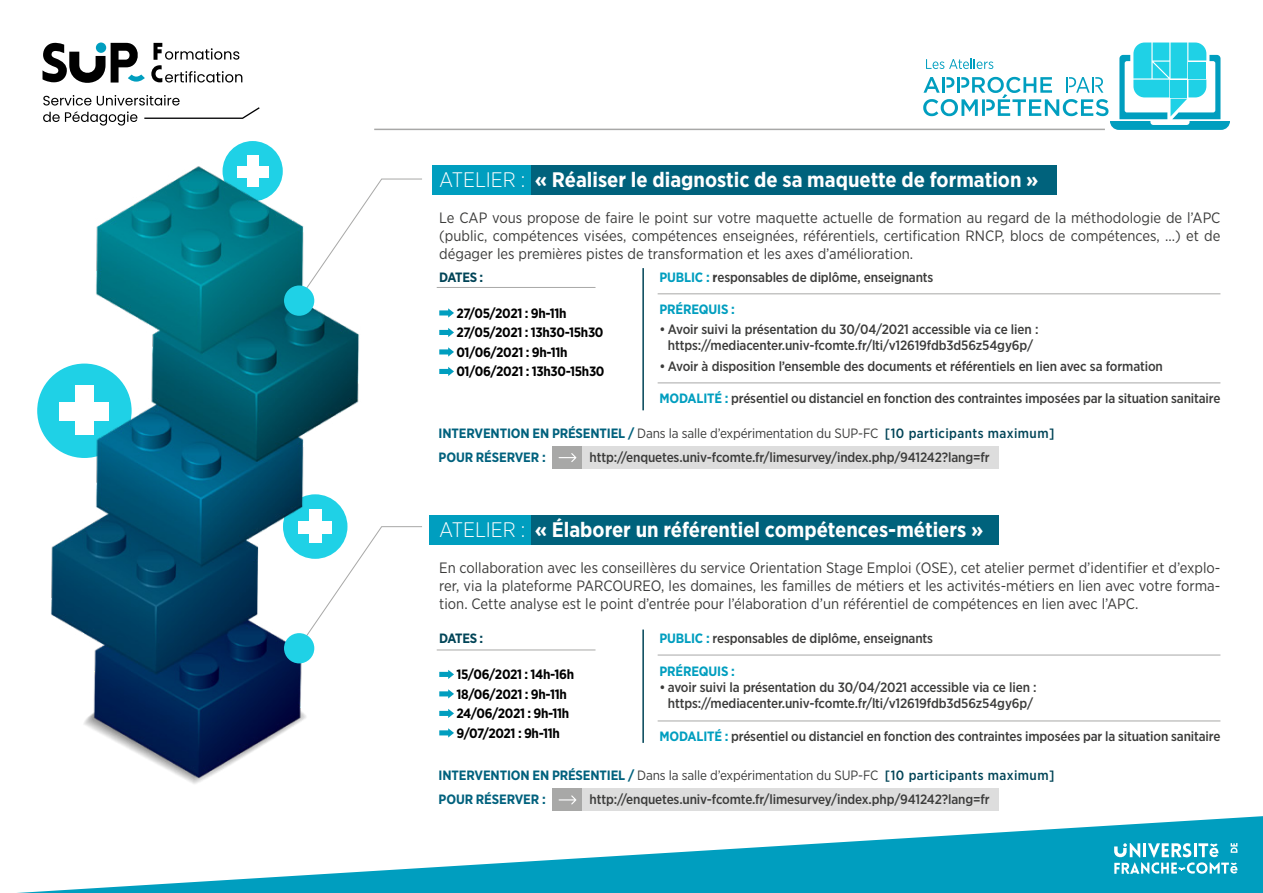
<style>
.page{position:relative;width:1263px;height:893px;background:#fff}
.page>*{position:absolute;margin:0;border:0;box-sizing:border-box;transform-origin:0 0}
.t1{font:700 21px "Gotham Narrow";color:#fff}
.t2{font:15px/18px "Gotham Narrow";color:#3c3c3b;text-align:justify}
.t3{font:500 13.5px/16.2px "Gotham Narrow";letter-spacing:-.01em;color:#3c3c3b;text-align:center}
.t4{font:700 13.5px/24px "Gotham Narrow";letter-spacing:-.01em;color:#00617d}
.t5{font:700 13.5px/19.5px "Gotham Narrow";letter-spacing:-.025em;color:#000}
.t6{font:700 13.5px "Gotham Narrow";letter-spacing:-.01em;color:#009ebf}
.t7{font:700 13.5px "Gotham Narrow";letter-spacing:-.045em;color:#004457}
.s1{font-weight:300}
.s2{font-weight:700;color:#009ebf}
.s3{font-weight:700}
.s4{font-weight:400;color:#3c3c3b}
.s5{font-weight:500;color:#004457}
</style>
<div class="page">
<div style="left:531px;top:165px;width:525px;height:30px;background:#00627c"></div>
<div style="left:531px;top:516px;width:467px;height:29px;background:#00627c"></div>
<div style="left:432px;top:165px;width:99px;height:30px;background:#009ebf"></div>
<div style="left:429px;top:516px;width:102px;height:29px;background:#009ebf"></div>
<div style="left:223px;top:141px;width:60px;height:60px;background:#1fd1e6;border-radius:50%"></div>
<img style="left:39px;top:154px;width:320px;height:630px">
<svg style="left:43px;top:43px;width:102px;height:40px"></svg>
<div style="left:96px;top:43px;width:10px;height:10px;background:#009ebf;border-radius:50%"></div>
<svg style="left:151px;top:43px;width:91px;height:40px"></svg>
<svg style="left:43px;top:95px;width:217px;height:31px"></svg>
<div style="left:583px;top:789px;width:416px;height:22px;background:#ddd"></div>
<svg style="left:552px;top:789px;width:31px;height:22px"></svg>
<svg style="left:17px;top:816px;width:1246px;height:77px"></svg>
<svg style="left:1114px;top:843px;width:123px;height:31px"></svg>
<hr style="left:437px;top:287px;width:158px;height:1px;background:#a8a8a7">
<hr style="left:658px;top:294px;width:562px;height:1px;background:#a8a8a7">
<hr style="left:658px;top:655px;width:562px;height:1px;background:#a8a8a7">
<hr style="left:658px;top:721px;width:562px;height:1px;background:#a8a8a7">
<hr style="left:658px;top:383px;width:562px;height:1px;background:#a8a8a7">
<hr style="left:374px;top:129px;width:731px;height:1px;background:#a8a8a7">
<svg style="left:923px;top:43px;width:307px;height:87px"></svg>
<div style="left:583px;top:447px;width:416px;height:22px;background:#ddd"></div>
<svg style="left:552px;top:447px;width:31px;height:22px"></svg>
<svg style="left:299px;top:178px;width:123px;height:121px"></svg>
<svg style="left:299px;top:526px;width:123px;height:121px"></svg>
<div style="left:284px;top:285px;width:30px;height:31px;background:#1fd1e6;border-radius:50%"></div>
<div style="left:284px;top:633px;width:30px;height:30px;background:#1fd1e6;border-radius:50%"></div>
<svg style="left:439px;top:308px;width:15px;height:10px"></svg>
<svg style="left:439px;top:328px;width:15px;height:9px"></svg>
<svg style="left:439px;top:347px;width:15px;height:10px"></svg>
<svg style="left:439px;top:367px;width:15px;height:9px"></svg>
<svg style="left:439px;top:670px;width:15px;height:9px"></svg>
<svg style="left:439px;top:689px;width:15px;height:9px"></svg>
<svg style="left:439px;top:709px;width:15px;height:9px"></svg>
<svg style="left:439px;top:728px;width:15px;height:9px"></svg>
<hr style="left:642px;top:268px;width:2px;height:142px;background:#004457">
<hr style="left:642px;top:630px;width:2px;height:113px;background:#004457">
<hr style="left:437px;top:650px;width:158px;height:1px;background:#a8a8a7">
<h1 class="t1" style="left:439px;top:166px;width:601px"><span class="s1">ATELIER :</span> « Réaliser le diagnostic de sa maquette de formation »</h1>
<p class="t2" style="left:439px;top:208px;width:783px">Le CAP vous propose de faire le point sur votre maquette actuelle de formation au regard de la méthodologie de l’APC (public, compétences visées, compétences enseignées, référentiels, certification RNCP, blocs de compétences, …) et de dégager les premières pistes de transformation et les axes d’amélioration.</p>
<p class="t3" style="left:659px;top:269px;width:275px"><span class="s2">PUBLIC :</span> <span class="s3">r</span>esponsables de diplôme, enseignants</p>
<p class="t6" style="left:659px;top:301px;width:77px">PRÉREQUIS :</p>
<p class="t3" style="left:659px;top:321px;width:381px">• Avoir suivi la présentation du 30/04/2021 accessible via ce lien : https://mediacenter.univ-fcomte.fr/lti/v12619fdb3d56z54gy6p/</p>
<p class="t3" style="left:659px;top:358px;width:505px">• Avoir à disposition l’ensemble des documents et référentiels en lien avec sa formation</p>
<p class="t3" style="left:659px;top:390px;width:562px"><span class="s2">MODALITÉ :</span> présentiel ou distanciel en fonction des contraintes imposées par la situation sanitaire</p>
<p class="t4" style="left:439px;top:421px;width:617px">INTERVENTION EN PRÉSENTIEL / <span class="s4">Dans la salle d’expérimentation du SUP-FC</span> <span class="s5">[10 participants maximum]<br></span>POUR RÉSERVER :</p>
<p class="t7" style="left:439px;top:268px;width:45px">DATES :</p>
<p class="t5" style="left:456px;top:303px;width:150px">27/05/2021 : 9h-11h<br>27/05/2021 : 13h30-15h30<br>01/06/2021 : 9h-11h<br>01/06/2021 : 13h30-15h30</p>
<p class="t3" style="left:590px;top:449px;width:401px">http://enquetes.univ-fcomte.fr/limesurvey/index.php/941242?lang=fr</p>
<h1 class="t1" style="left:439px;top:516px;width:546px"><span class="s1">ATELIER :</span> « Élaborer un référentiel compétences-métiers »</h1>
<p class="t2" style="left:439px;top:559px;width:783px">En collaboration avec les conseillères du service Orientation Stage Emploi (OSE), cet atelier permet d’identifier et d’explo&shy;rer, via la plateforme PARCOUREO, les domaines, les familles de métiers et les activités-métiers en lien avec votre forma&shy;tion. Cette analyse est le point d’entrée pour l’élaboration d’un référentiel de compétences en lien avec l’APC.</p>
<p class="t3" style="left:659px;top:630px;width:275px"><span class="s2">PUBLIC :</span> responsables de diplôme, enseignants</p>
<p class="t6" style="left:659px;top:662px;width:77px">PRÉREQUIS :</p>
<p class="t3" style="left:659px;top:679px;width:379px">• avoir suivi la présentation du 30/04/2021 accessible via ce lien : https://mediacenter.univ-fcomte.fr/lti/v12619fdb3d56z54gy6p/</p>
<p class="t3" style="left:659px;top:727px;width:562px"><span class="s2">MODALITÉ :</span> présentiel ou distanciel en fonction des contraintes imposées par la situation sanitaire</p>
<p class="t7" style="left:439px;top:630px;width:45px">DATES :</p>
<p class="t5" style="left:456px;top:664px;width:119px">15/06/2021 : 14h-16h<br>18/06/2021 : 9h-11h<br>24/06/2021 : 9h-11h<br>9/07/2021 : 9h-11h</p>
<p class="t4" style="left:439px;top:764px;width:617px">INTERVENTION EN PRÉSENTIEL / <span class="s4">Dans la salle d’expérimentation du SUP-FC</span> <span class="s5">[10 participants maximum]<br></span>POUR RÉSERVER :</p>
<p class="t3" style="left:590px;top:791px;width:401px">http://enquetes.univ-fcomte.fr/limesurvey/index.php/941242?lang=fr</p>
</div>
